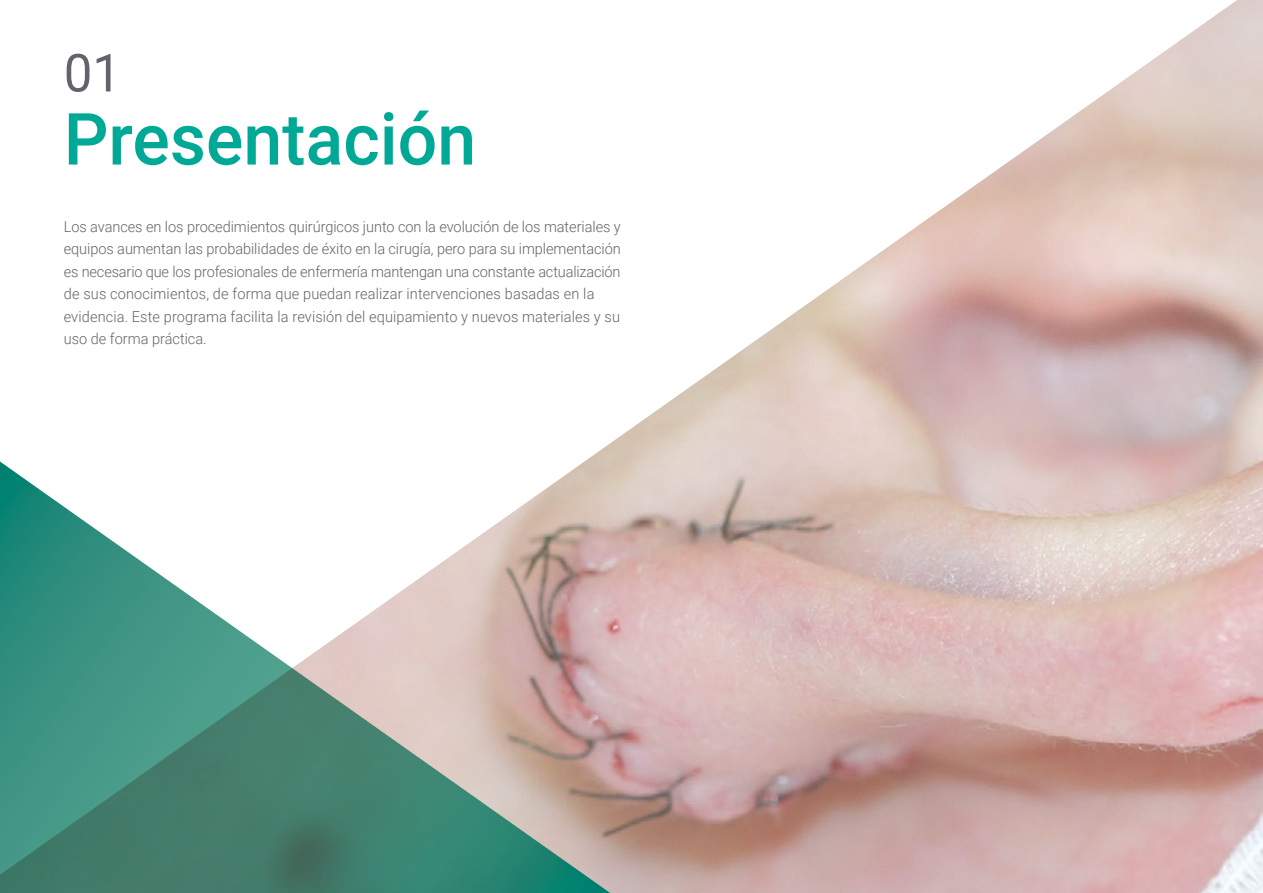
<style>
.page{position:relative;width:1263px;height:893px;background:#fff}
.page>*{position:absolute;margin:0;border:0;box-sizing:border-box;transform-origin:0 0}
.t1{font:500 72px "Roboto";color:#00a996}
.t2{font:52.5px "Roboto";color:#61646a}
.t3{font:300 15px/22.5px "Roboto";letter-spacing:-.005em;color:#61646a}
</style>
<div class="page">
<img style="left:607px;top:0;width:656px;height:893px">
<svg style="left:0;top:446px;width:640px;height:447px"></svg>
<h2 class="t2" style="left:64px;top:36px;width:59px">01</h2>
<h1 class="t1" style="left:64px;top:89px;width:414px">Presentación</h1>
<p class="t3" style="left:64px;top:214px;width:559px">Los avances en los procedimientos quirúrgicos junto con la evolución de los materiales y equipos aumentan las probabilidades de éxito en la cirugía, pero para su implementación es necesario que los profesionales de enfermería mantengan una constante actualización de sus conocimientos, de forma que puedan realizar intervenciones basadas en la evidencia. Este programa facilita la revisión del equipamiento y nuevos materiales y su uso de forma práctica.</p>
</div>
